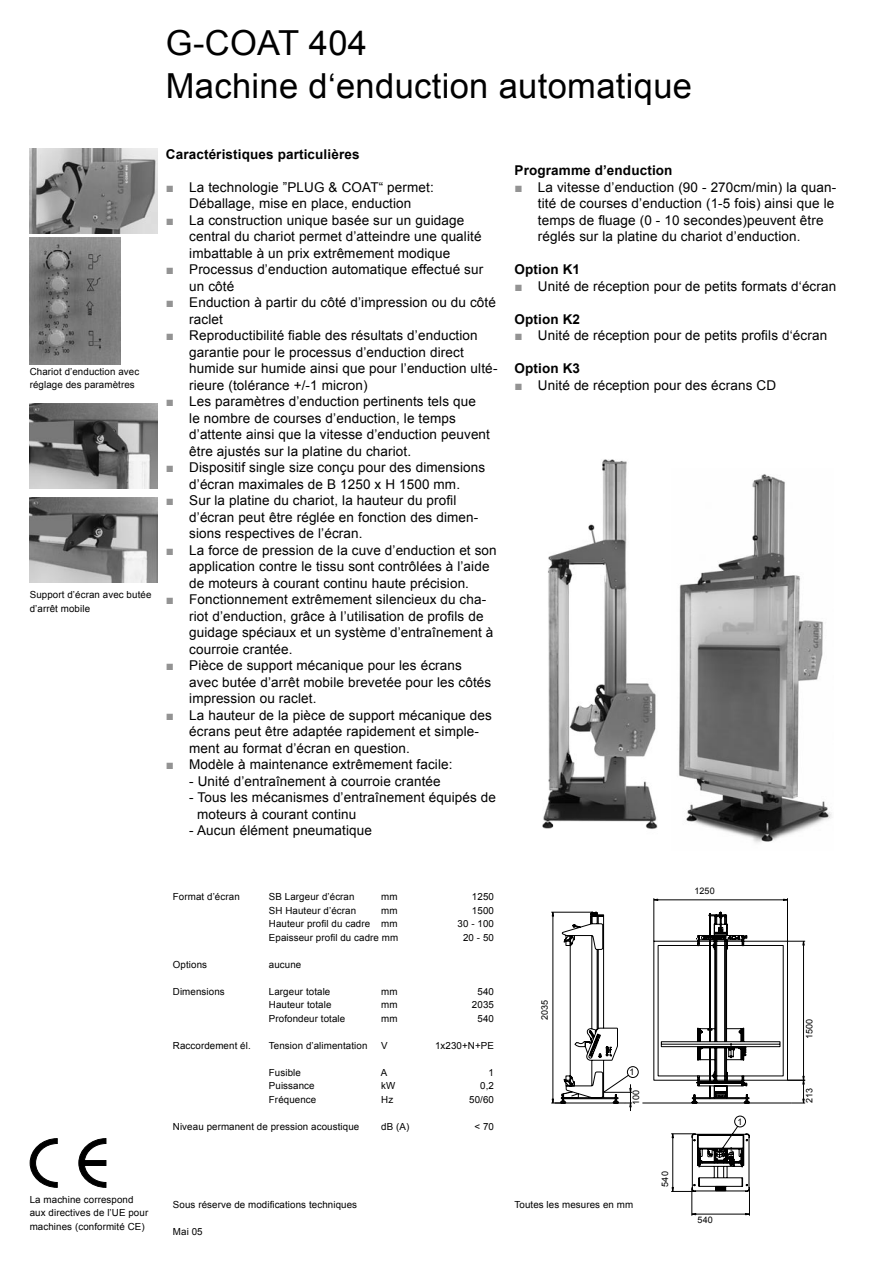
<style>
.page{position:relative;width:893px;height:1263px;background:#fff}
.page>*{position:absolute;margin:0;border:0;box-sizing:border-box;transform-origin:0 0}
.Titel_normal{font:34.5px "Arial";letter-spacing:.01em;color:#000}
.Grundschrift_mit_E{font:13.5px/16.5px "Arial";letter-spacing:.01em;color:#000}
.Grundschrift_mit_E-2{font:700 13.5px "Arial";letter-spacing:.01em;color:#000}
.Legende{font:9.75px/13.5px "Arial";letter-spacing:.01em;color:#000}
.Legende-2{font:9px "Arial";letter-spacing:.01em;color:#000}
.s1{color:#939393}
</style>
<div class="page">
<svg style="left:29px;top:1138px;width:78px;height:49px"></svg>
<img style="left:30px;top:237px;width:91px;height:127px">
<img style="left:542px;top:459px;width:116px;height:370px">
<img style="left:679px;top:474px;width:153px;height:369px">
<svg style="left:554px;top:899px;width:234px;height:234px"></svg>
<svg style="left:653px;top:898px;width:6px;height:3px"></svg>
<hr style="left:551px;top:912px;width:41px;height:1px;background:#000">
<hr style="left:553px;top:916px;width:1px;height:183px;background:#000">
<svg style="left:551px;top:911px;width:3px;height:6px"></svg>
<svg style="left:783px;top:898px;width:5px;height:3px"></svg>
<svg style="left:551px;top:1098px;width:10px;height:6px"></svg>
<svg style="left:671px;top:1133px;width:79px;height:83px"></svg>
<svg style="left:604px;top:1084px;width:28px;height:27px"></svg>
<svg style="left:653px;top:940px;width:152px;height:164px"></svg>
<img style="left:30px;top:149px;width:127px;height:85px">
<img style="left:30px;top:404px;width:127px;height:85px">
<img style="left:30px;top:497px;width:127px;height:85px">
<p class="Titel_normal" style="left:166px;top:20px;width:203px">G-COAT 404</p>
<p class="Titel_normal" style="left:166px;top:64px;width:528px">Machine d‘enduction automatique</p>
<p class="Legende" style="left:30px;top:365px;width:111px">Chariot d’enduction avec réglage des paramètres</p>
<p class="Legende" style="left:30px;top:588px;width:123px">Support d’écran avec butée d’arrêt mobile</p>
<p class="Grundschrift_mit_E-2" style="left:166px;top:145px;width:195px">Caractéristiques particulières</p>
<p class="Grundschrift_mit_E" style="left:166px;top:179px;width:269px"><span class="s1">■</span> La technologie ”PLUG &amp; COAT“ permet:</p>
<p class="Grundschrift_mit_E" style="left:189px;top:195px;width:224px">Déballage, mise en place, enduction</p>
<p class="Grundschrift_mit_E" style="left:189px;top:212px;width:294px;text-indent:-23px"><span class="s1">■</span> La construction unique basée sur un guidage central du chariot permet d’atteindre une qualité imbattable à un prix extrêmement modique</p>
<p class="Grundschrift_mit_E" style="left:189px;top:261px;width:295px;text-indent:-23px"><span class="s1">■</span> Processus d’enduction automatique effectué sur un côté</p>
<p class="Grundschrift_mit_E" style="left:189px;top:294px;width:308px;text-indent:-23px"><span class="s1">■</span> Enduction à partir du côté d’impression ou du côté raclet</p>
<p class="Grundschrift_mit_E" style="left:189px;top:327px;width:310px;text-indent:-23px"><span class="s1">■</span> Reproductibilité fiable des résultats d’enduction garantie pour le processus d’enduction direct humide sur humide ainsi que pour l’enduction ulté&shy;rieure (tolérance +/-1 micron)</p>
<p class="Grundschrift_mit_E" style="left:189px;top:393px;width:302px;text-indent:-23px"><span class="s1">■</span> Les paramètres d’enduction pertinents tels que<br>le nombre de courses d’enduction, le temps d’attente ainsi que la vitesse d’enduction peuvent être ajustés sur la platine du chariot.</p>
<p class="Grundschrift_mit_E" style="left:166px;top:459px;width:321px;text-align:center"><span class="s1">■</span> Dispositif single size conçu pour des dimensions d’écran maximales de B 1250 x H 1500 mm.</p>
<p class="Grundschrift_mit_E" style="left:189px;top:492px;width:291px;text-indent:-23px"><span class="s1">■</span> Sur la platine du chariot, la hauteur du profil d’écran peut être réglée en fonction des dimen-</p>
<p class="Grundschrift_mit_E" style="left:189px;top:525px;width:175px">sions respectives de l’écran.</p>
<p class="Grundschrift_mit_E" style="left:189px;top:542px;width:309px;text-indent:-23px"><span class="s1">■</span> La force de pression de la cuve d’enduction et son application contre le tissu sont contrôlées à l’aide de moteurs à courant continu haute précision.</p>
<p class="Grundschrift_mit_E" style="left:189px;top:591px;width:306px;text-indent:-23px"><span class="s1">■</span> Fonctionnement extrêmement silencieux du cha&shy;riot d’enduction, grâce à l’utilisation de profils de guidage spéciaux et un système d’entraînement à courroie crantée.</p>
<p class="Grundschrift_mit_E" style="left:189px;top:657px;width:304px;text-indent:-23px"><span class="s1">■</span> Pièce de support mécanique pour les écrans avec butée d’arrêt mobile brevetée pour les côtés impression ou raclet.</p>
<p class="Grundschrift_mit_E" style="left:189px;top:707px;width:304px;text-indent:-23px"><span class="s1">■</span> La hauteur de la pièce de support mécanique des écrans peut être adaptée rapidement et simple&shy;ment au format d’écran en question.</p>
<p class="Grundschrift_mit_E" style="left:166px;top:756px;width:288px"><span class="s1">■</span> Modèle à maintenance extrêmement facile:</p>
<p class="Grundschrift_mit_E" style="left:189px;top:773px;width:253px">- Unité d’entraînement à courroie crantée</p>
<p class="Grundschrift_mit_E" style="left:197px;top:789px;width:301px;text-indent:-8px">- Tous les mécanismes d’entraînement équipés de moteurs à courant continu</p>
<p class="Grundschrift_mit_E" style="left:189px;top:822px;width:184px">- Aucun élément pneumatique</p>
<p class="Grundschrift_mit_E-2" style="left:514px;top:162px;width:159px">Programme d’enduction</p>
<p class="Grundschrift_mit_E" style="left:538px;top:179px;width:300px;text-indent:-23px"><span class="s1">■</span> La vitesse d’enduction (90 - 270cm/min) la quan&shy;tité de courses d’enduction (1-5 fois) ainsi que le temps de fluage (0 - 10 secondes)peuvent être réglés sur la platine du chariot d’enduction.</p>
<p class="Grundschrift_mit_E-2" style="left:514px;top:261px;width:67px">Option K1</p>
<p class="Grundschrift_mit_E" style="left:514px;top:278px;width:323px"><span class="s1">■</span> Unité de réception pour de petits formats d‘écran</p>
<p class="Grundschrift_mit_E-2" style="left:514px;top:310px;width:67px">Option K2</p>
<p class="Grundschrift_mit_E" style="left:514px;top:327px;width:314px"><span class="s1">■</span> Unité de réception pour de petits profils d‘écran</p>
<p class="Grundschrift_mit_E-2" style="left:514px;top:360px;width:67px">Option K3</p>
<p class="Grundschrift_mit_E" style="left:514px;top:377px;width:263px"><span class="s1">■</span> Unité de réception pour des écrans CD</p>
<p class="Legende" style="left:173px;top:890px;width:68px">Format d’écran</p>
<p class="Legende" style="left:269px;top:890px;width:87px">SB Largeur d’écran</p>
<p class="Legende" style="left:381px;top:890px;width:18px">mm</p>
<p class="Legende" style="left:472px;top:890px;width:23px">1250</p>
<p class="Legende" style="left:269px;top:903px;width:89px">SH Hauteur d’écran</p>
<p class="Legende" style="left:381px;top:903px;width:18px">mm</p>
<p class="Legende" style="left:472px;top:903px;width:23px">1500</p>
<p class="Legende" style="left:269px;top:917px;width:130px">Hauteur profil du cadre mm</p>
<p class="Legende" style="left:457px;top:917px;width:38px">30 - 100</p>
<p class="Legende" style="left:269px;top:930px;width:131px">Epaisseur profil du cadre mm</p>
<p class="Legende" style="left:463px;top:930px;width:32px">20 - 50</p>
<p class="Legende" style="left:173px;top:957px;width:36px">Options</p>
<p class="Legende" style="left:269px;top:957px;width:34px">aucune</p>
<p class="Legende" style="left:173px;top:984px;width:53px">Dimensions</p>
<p class="Legende" style="left:269px;top:984px;width:63px">Largeur totale</p>
<p class="Legende" style="left:381px;top:984px;width:18px">mm</p>
<p class="Legende" style="left:477px;top:984px;width:18px">540</p>
<p class="Legende" style="left:269px;top:998px;width:64px">Hauteur totale</p>
<p class="Legende" style="left:381px;top:998px;width:18px">mm</p>
<p class="Legende" style="left:472px;top:998px;width:23px">2035</p>
<p class="Legende" style="left:269px;top:1011px;width:78px">Profondeur totale</p>
<p class="Legende" style="left:381px;top:1011px;width:18px">mm</p>
<p class="Legende" style="left:477px;top:1011px;width:18px">540</p>
<p class="Legende" style="left:173px;top:1038px;width:79px">Raccordement él.</p>
<p class="Legende" style="left:269px;top:1038px;width:100px">Tension d’alimentation</p>
<p class="Legende" style="left:381px;top:1038px;width:8px">V</p>
<p class="Legende" style="left:435px;top:1038px;width:60px">1x230+N+PE</p>
<p class="Legende" style="left:269px;top:1065px;width:34px">Fusible</p>
<p class="Legende" style="left:381px;top:1065px;width:8px">A</p>
<p class="Legende" style="left:488px;top:1065px;width:7px">1</p>
<p class="Legende" style="left:269px;top:1079px;width:47px">Puissance</p>
<p class="Legende" style="left:381px;top:1079px;width:16px">kW</p>
<p class="Legende" style="left:480px;top:1079px;width:15px">0,2</p>
<p class="Legende" style="left:269px;top:1092px;width:49px">Fréquence</p>
<p class="Legende" style="left:381px;top:1092px;width:14px">Hz</p>
<p class="Legende" style="left:469px;top:1092px;width:26px">50/60</p>
<p class="Legende" style="left:173px;top:1119px;width:188px">Niveau permanent de pression acoustique</p>
<p class="Legende" style="left:381px;top:1119px;width:30px">dB (A)</p>
<p class="Legende" style="left:474px;top:1119px;width:21px">&lt; 70</p>
<p class="Legende-2" style="left:539px;top:1020px;width:22px;rotate:-90deg">2035</p>
<p class="Legende-2" style="left:694px;top:885px;width:22px">1250</p>
<p class="Legende-2" style="left:630px;top:1066px;width:7px">1</p>
<p class="Legende-2" style="left:630px;top:1105px;width:17px;rotate:-90deg">100</p>
<p class="Legende-2" style="left:659px;top:1187px;width:17px;rotate:-90deg">540</p>
<p class="Legende-2" style="left:737px;top:1115px;width:7px">1</p>
<p class="Legende-2" style="left:803px;top:1039px;width:22px;rotate:-90deg">1500</p>
<p class="Legende-2" style="left:803px;top:1103px;width:17px;rotate:-90deg">213</p>
<p class="Legende" style="left:30px;top:1192px;width:120px">La machine correspond aux directives de l’UE pour machines (conformité CE)</p>
<p class="Legende" style="left:173px;top:1198px;width:186px">Sous réserve de modifications techniques</p>
<p class="Legende" style="left:173px;top:1225px;width:31px">Mai 05</p>
<p class="Legende" style="left:514px;top:1198px;width:120px">Toutes les mesures en mm</p>
<p class="Legende-2" style="left:698px;top:1214px;width:17px">540</p>
</div>
